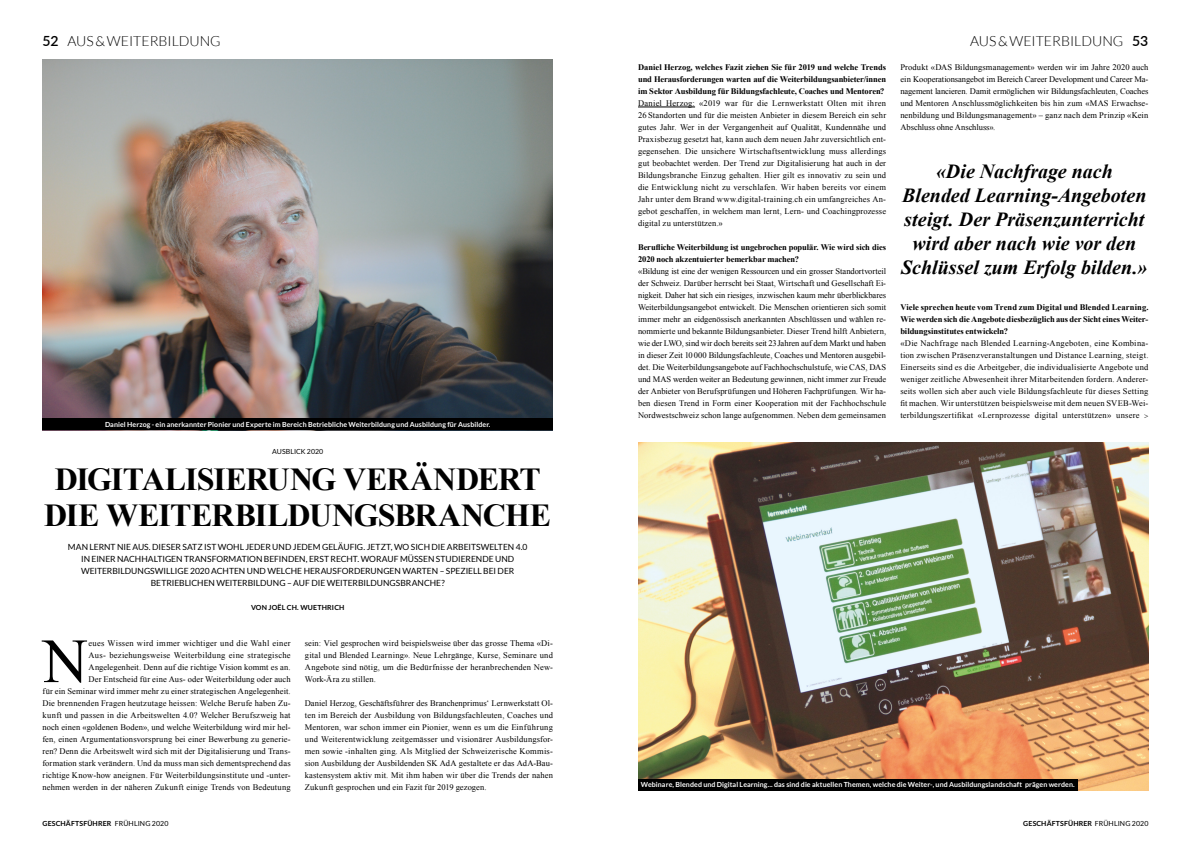
<style>
.page{position:relative;width:1191px;height:842px;background:#fff}
.page>*{position:absolute;margin:0;border:0;box-sizing:border-box;transform-origin:0 0}
.t1{font:62.9px "Times New Roman";color:#000}
.t2{font:700 32px/36px "Times New Roman";letter-spacing:-.025em;color:#000;text-align:center}
.t3{font:italic 700 20px/24px "Times New Roman";color:#000;text-align:center}
.t4{font:300 14px "Lato";color:#000}
.t5{font:8.5px/12px "Times New Roman";letter-spacing:.015em;color:#000;text-align:justify}
.t6{font:700 8.5px/12px "Times New Roman";letter-spacing:-.01em;color:#000;text-align:justify}
.t7{font:8.5px/12px "Lato";color:#000;text-align:center}
.t8{font:700 7px "Lato";letter-spacing:.01em;color:#fff}
.t9{font:700 7px "Lato";letter-spacing:.02em;color:#000}
.t10{font:7px "Lato";letter-spacing:.005em;color:#000}
.s1{font-weight:600}
.s2{font-family:"Helvetica Neue LT Std";font-weight:300;font-size:7px}
.s3{font-weight:400}
</style>
<div class="page">
<img style="left:43px;top:60px;width:510px;height:359px">
<hr style="left:638px;top:107px;width:57px;height:1px;background:#000">
<img style="left:638px;top:442px;width:510px;height:348px">
<div style="left:43px;top:419px;width:510px;height:11px;background:#000"></div>
<div style="left:638px;top:779px;width:439px;height:11px;background:#000"></div>
<h3 class="t4" style="left:43px;top:33px;width:180px"><span class="s1">52</span> AUS&amp;WEITERBILDUNG</h3>
<h3 class="t4" style="left:970px;top:33px;width:180px">AUS&amp;WEITERBILDUNG <span class="s1">53</span></h3>
<p class="t8" style="left:105px;top:420px;width:387px">Daniel Herzog - ein anerkannter Pionier und Experte im Bereich Betriebliche Weiterbildung und Ausbildung für Ausbilder.</p>
<p class="t10" style="left:272px;top:448px;width:53px">AUSBLICK 2020</p>
<h2 class="t2" style="left:44px;top:461px;width:508px">DIGITALISIERUNG VERÄNDERT<br>DIE WEITERBILDUNGSBRANCHE</h2>
<p class="t7" style="left:68px;top:541px;width:461px">MAN LERNT NIE AUS. DIESER SATZ IST WOHL JEDER UND JEDEM GELÄUFIG. JETZT, WO SICH DIE ARBEITSWELTEN 4.0<br>IN EINER NACHHALTIGEN TRANSFORMATION BEFINDEN, ERST RECHT. WORAUF MÜSSEN STUDIERENDE UND WEITERBILDUNGSWILLIGE 2020 ACHTEN UND WELCHE HERAUSFORDERUNGEN WARTEN – SPEZIELL BEI DER BETRIEBLICHEN WEITERBILDUNG – AUF DIE WEITERBILDUNGSBRANCHE?</p>
<p class="t9" style="left:251px;top:603px;width:95px">VON JOËL CH. WUETHRICH</p>
<h1 class="t1" style="left:43px;top:619px;width:47px">N</h1>
<p class="t5" style="left:43px;top:637px;width:250px;text-align:right">eues Wissen wird immer wichtiger und die Wahl einer<br>Aus- beziehungsweise Weiterbildung eine strategische Angelegenheit. Denn auf die richtige Vision kommt es an.<br>Der Entscheid für eine Aus- oder Weiterbildung oder auch<br>für ein Seminar wird immer mehr zu einer strategischen Angelegenheit.<br>Die brennenden Fragen heutzutage heissen: Welche Berufe haben Zu&shy;kunft und passen in die Arbeitswelten 4.0? Welcher Berufszweig hat noch einen «goldenen Boden», und welche Weiterbildung wird mir hel&shy;fen, einen Argumentationsvorsprung bei einer Bewerbung zu generie&shy;ren? Denn die Arbeitswelt wird sich mit der Digitalisierung und Trans&shy;formation stark verändern. Und da muss man sich dementsprechend das richtige Know-how aneignen. Für Weiterbildungsinstitute und -unter&shy;nehmen werden in der näheren Zukunft einige Trends von Bedeutung</p>
<p class="t5" style="left:305px;top:637px;width:250px">sein: Viel gesprochen wird beispielsweise über das grosse Thema «Di&shy;gital und Blended Learning». Neue Lehrgänge, Kurse, Seminare und Angebote sind nötig, um die Bedürfnisse der heranbrechenden New-Work-Ära zu stillen.</p>
<p class="t5" style="left:305px;top:697px;width:250px">Daniel Herzog, Geschäftsführer des Branchenprimus‘ Lernwerkstatt Ol&shy;ten im Bereich der Ausbildung von Bildungsfachleuten, Coaches und Mentoren, war schon immer ein Pionier, wenn es um die Einführung und Weiterentwicklung zeitgemässer und visionärer Ausbildungsfor&shy;men sowie -inhalten ging. Als Mitglied der Schweizerische Kommis&shy;sion Ausbildung der Ausbildenden SK AdA gestaltete er das AdA-Bau&shy;kastensystem aktiv mit. Mit ihm haben wir über die Trends der nahen Zukunft gesprochen und ein Fazit für 2019 gezogen.</p>
<p class="t6" style="left:638px;top:61px;width:250px">Daniel Herzog, welches Fazit ziehen Sie für 2019 und welche Trends und Herausforderungen warten auf die Weiterbildungsanbieter/innen im Sektor Ausbildung für Bildungsfachleute, Coaches und Mentoren?</p>
<p class="t5" style="left:638px;top:97px;width:250px">Daniel Herzog: «2019 war für die Lernwerkstatt Olten mit ihren 26 Standorten und für die meisten Anbieter in diesem Bereich ein sehr gutes Jahr. Wer in der Vergangenheit auf Qualität, Kundennähe und Praxisbezug gesetzt hat, kann auch dem neuen Jahr zuversichtlich ent&shy;gegensehen. Die unsichere Wirtschaftsentwicklung muss allerdings gut beobachtet werden. Der Trend zur Digitalisierung hat auch in der Bildungsbranche Einzug gehalten. Hier gilt es innovativ zu sein und die Entwicklung nicht zu verschlafen. Wir haben bereits vor einem Jahr unter dem Brand www.digital-training.ch ein umfangreiches An&shy;gebot geschaffen, in welchem man lernt, Lern- und Coachingprozesse digital zu unterstützen.»</p>
<p class="t6" style="left:638px;top:241px;width:250px">Berufliche Weiterbildung ist ungebrochen populär. Wie wird sich dies<br>2020 noch akzentuierter bemerkbar machen?</p>
<p class="t5" style="left:638px;top:265px;width:250px">«Bildung ist eine der wenigen Ressourcen und ein grosser Standortvorteil der Schweiz. Darüber herrscht bei Staat, Wirtschaft und Gesellschaft Ei&shy;nigkeit. Daher hat sich ein riesiges, inzwischen kaum mehr überblickbares Weiterbildungsangebot entwickelt. Die Menschen orientieren sich somit immer mehr an eidgenössisch anerkannten Abschlüssen und wählen re&shy;nommierte und bekannte Bildungsanbieter. Dieser Trend hilft Anbietern, wie der LWO, sind wir doch bereits seit 23Jahren auf dem Markt und haben in dieser Zeit 10000 Bildungsfachleute, Coaches und Mentoren ausgebil&shy;det. Die Weiterbildungsangebote auf Fachhochschulstufe, wie CAS, DAS und MAS werden weiter an Bedeutung gewinnen, nicht immer zur Freude der Anbieter von Berufsprüfungen und Höheren Fachprüfungen. Wir ha&shy;ben diesen Trend in Form einer Kooperation mit der Fachhochschule Nordwestschweiz schon lange aufgenommen. Neben dem gemeinsamen</p>
<p class="t5" style="left:900px;top:61px;width:250px">Produkt «DAS Bildungsmanagement» werden wir im Jahre 2020 auch ein Kooperationsangebot im Bereich Career Development und Career Ma&shy;nagement lancieren. Damit ermöglichen wir Bildungsfachleuten, Coaches und Mentoren Anschlussmöglichkeiten bis hin zum «MAS Erwachse&shy;nenbildung und Bildungsmanagement» – ganz nach dem Prinzip «Kein Abschluss ohne Anschluss».</p>
<h3 class="t3" style="left:901px;top:159px;width:248px">«Die Nachfrage nach<br>Blended Learning-Angeboten steigt. Der Präsenzunterricht wird aber nach wie vor den<br>Schlüssel zum Erfolg bilden.»</h3>
<p class="t6" style="left:900px;top:301px;width:250px">Viele sprechen heute vom Trend zum Digital und Blended Learning.<br>Wie werden sich die Angebote diesbezüglich aus der Sicht eines Weiter&shy;bildungsinstitutes entwickeln?</p>
<p class="t5" style="left:900px;top:337px;width:250px">«Die Nachfrage nach Blended Learning-Angeboten, eine Kombina&shy;tion zwischen Präsenzveranstaltungen und Distance Learning, steigt.<br>Einerseits sind es die Arbeitgeber, die individualisierte Angebote und weniger zeitliche Abwesenheit ihrer Mitarbeitenden fordern. Anderer&shy;seits wollen sich aber auch viele Bildungsfachleute für dieses Setting fit machen. Wir unterstützen beispielsweise mit dem neuen SVEB-Wei&shy;terbildungszertifikat «Lernprozesse digital unterstützen» unsere <span class="s2">&gt;</span></p>
<p class="t8" style="left:641px;top:780px;width:435px">Webinare, Blended und Digital Learning... das sind die aktuellen Themen, welche die Weiter-, und Ausbildungslandschaft prägen werden.</p>
<p class="t9" style="left:43px;top:819px;width:127px">GESCHÄFTSFÜHRER <span class="s3">FRÜHLING 2020</span></p>
<p class="t9" style="left:1023px;top:819px;width:127px">GESCHÄFTSFÜHRER <span class="s3">FRÜHLING 2020</span></p>
</div>
